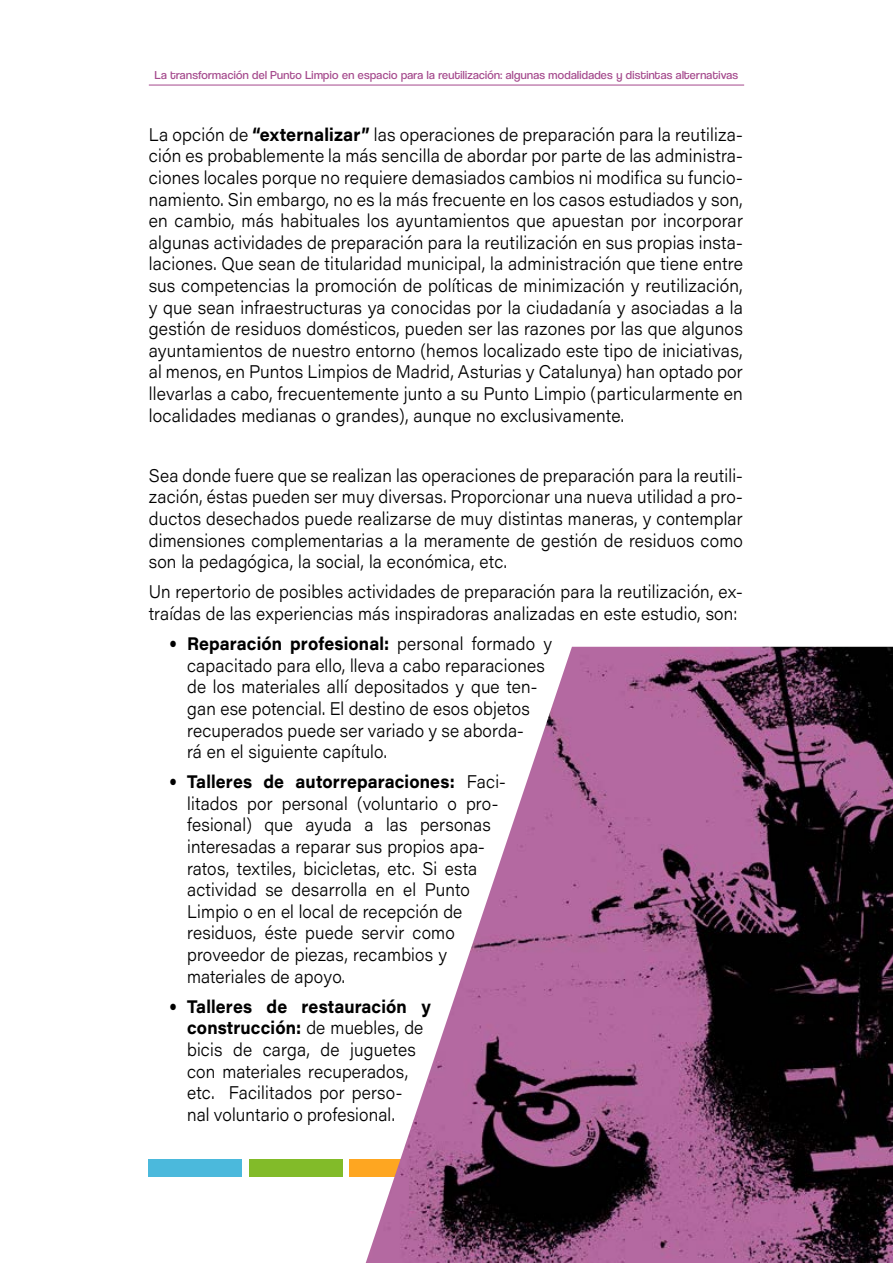
<style>
.page{position:relative;width:893px;height:1263px;background:#fff}
.page>*{position:absolute;margin:0;border:0;box-sizing:border-box;transform-origin:0 0}
.t1{font:300 18px/21.6px "Acumin Pro Wide";letter-spacing:.01em;color:#000;scale:.85 1}
.t2{font:300 18px/21.6px "Acumin Pro Wide";letter-spacing:.01em;color:#000;text-align:justify;scale:.86 1}
.t3{font:12px "Coolvetica Bk";letter-spacing:.03em;color:#a54a8d}
.s1{font-weight:700}
</style>
<div class="page">
<hr style="left:149px;top:85px;width:595px;height:1px;background:#a54a8d">
<div style="left:149px;top:1160px;width:93px;height:17px;background:#4bb9dc"></div>
<div style="left:249px;top:1160px;width:93px;height:17px;background:#82bb29"></div>
<div style="left:350px;top:1160px;width:93px;height:17px;background:#fea621"></div>
<img style="left:366px;top:647px;width:527px;height:616px">
<p class="t3" style="left:155px;top:68px;width:585px">La transformación del Punto Limpio en espacio para la reutilización: algunas modalidades y distintas alternativas</p>
<p class="t2" style="left:149px;top:123px;width:692px">La opción de <span class="s1">“externalizar”</span> las operaciones de preparación para la reutiliza&shy;ción es probablemente la más sencilla de abordar por parte de las administra&shy;ciones locales porque no requiere demasiados cambios ni modifica su funcio&shy;namiento. Sin embargo, no es la más frecuente en los casos estudiados y son, en cambio, más habituales los ayuntamientos que apuestan por incorporar algunas actividades de preparación para la reutilización en sus propias insta&shy;laciones. Que sean de titularidad municipal, la administración que tiene entre sus competencias la promoción de políticas de minimización y reutilización, y que sean infraestructuras ya conocidas por la ciudadanía y asociadas a la gestión de residuos domésticos, pueden ser las razones por las que algunos ayuntamientos de nuestro entorno (hemos localizado este tipo de iniciativas, al menos, en Puntos Limpios de Madrid, Asturias y Catalunya) han optado por llevarlas a cabo, frecuentemente junto a su Punto Limpio (particularmente en localidades medianas o grandes), aunque no exclusivamente.</p>
<p class="t1" style="left:149px;top:464px;width:700px;text-align:justify">Sea donde fuere que se realizan las operaciones de preparación para la reutili&shy;zación, éstas pueden ser muy diversas. Proporcionar una nueva utilidad a pro&shy;ductos desechados puede realizarse de muy distintas maneras, y contemplar dimensiones complementarias a la meramente de gestión de residuos como son la pedagógica, la social, la económica, etc.</p>
<p class="t1" style="left:149px;top:580px;width:700px">Un repertorio de posibles actividades de preparación para la reutilización, ex&shy;traídas de las experiencias más inspiradoras analizadas en este estudio, son:</p>
<p class="t1" style="left:187px;top:632px;width:431px;text-indent:-17px">● <span class="s1">Reparación profesional:</span> personal formado y capacitado para ello, lleva a cabo reparaciones de los materiales allí depositados y que ten&shy;gan ese potencial. El destino de esos objetos recuperados puede ser variado y se aborda-<br>rá en el siguiente capítulo.</p>
<p class="t1" style="left:187px;top:770px;width:376px;text-indent:-17px">● <span class="s1">Talleres de autorreparaciones:</span> Faci&shy;litados por personal (voluntario o pro&shy;fesional) que ayuda a las personas interesadas a reparar sus propios apa&shy;ratos, textiles, bicicletas, etc. Si esta actividad se desarrolla en el Punto Limpio o en el local de recepción de residuos, éste puede servir como proveedor de piezas, recambios y materiales de apoyo.</p>
<p class="t1" style="left:187px;top:995px;width:288px;text-indent:-17px">● <span class="s1">Talleres de restauración y construcción:</span> de muebles, de bicis de carga, de juguetes con materiales recuperados, etc. Facilitados por perso-<br>nal voluntario o profesional.</p>
</div>
